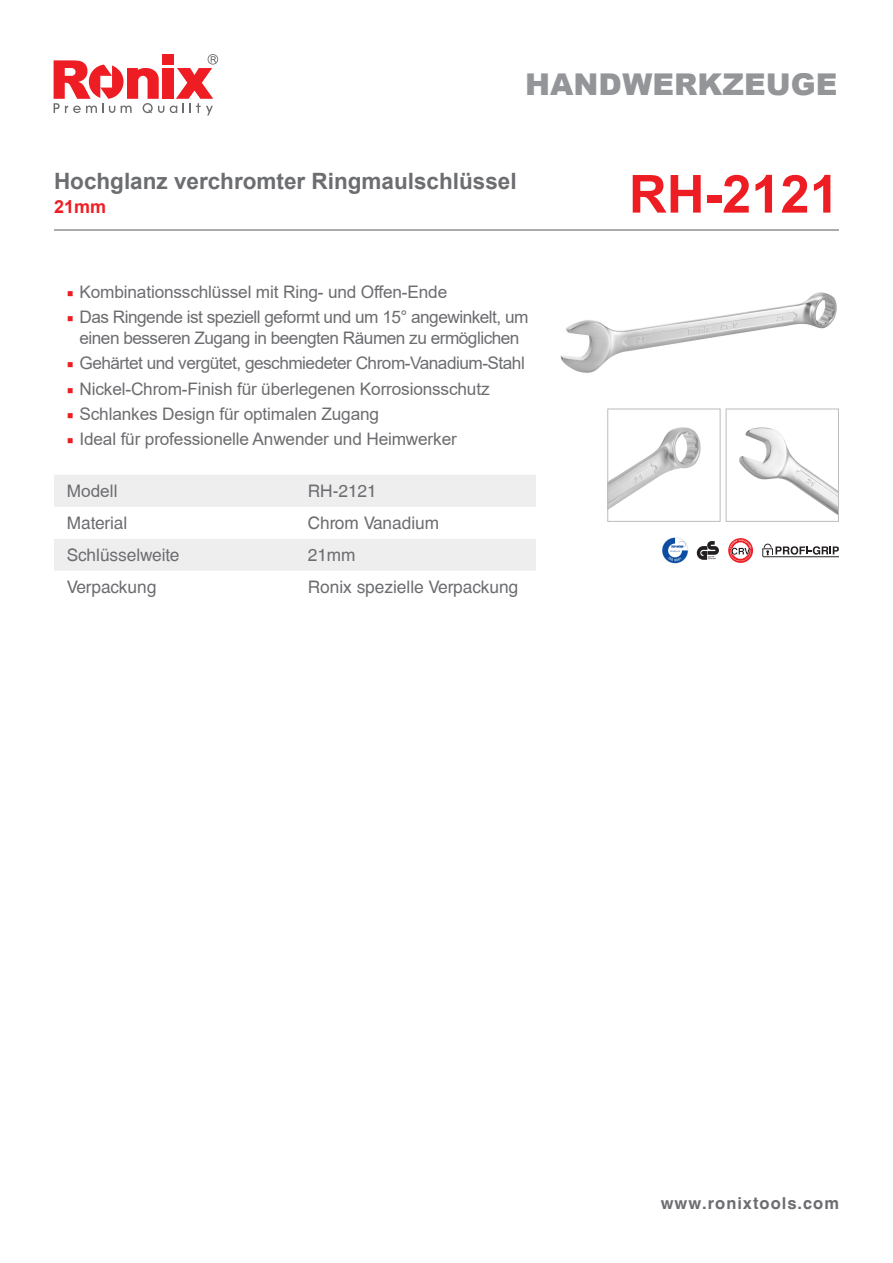
<style>
.page{position:relative;width:893px;height:1263px;background:#fff}
.page>*{position:absolute;margin:0;border:0;box-sizing:border-box;transform-origin:0 0}
.t1{font:700 52.5px "Arial";color:#ee1d23}
.t2{font:900 30px "Arial";color:#939598}
.t3{font:700 22.5px "Arial";color:#6c6d70}
.t4{font:700 18px "Arial";color:#ee1d23}
.t5{font:17.25px "Arial";letter-spacing:-.01em;color:#6c6d70}
.t6{font:17.25px/21px "Arial";letter-spacing:-.03em;color:#6c6d70;text-align:center}
.t7{font:17.25px "Helvetica CE";color:#6c6d70}
.t8{font:700 16.5px "Helvetica CE";letter-spacing:.06em;color:#6c6d70}
.s1{font-family:"Minion Pro";color:#ee1d23}
</style>
<div class="page">
<svg style="left:170px;top:54px;width:48px;height:61px"></svg>
<div style="left:162px;top:68px;width:11px;height:31px;background:#ee1d23"></div>
<svg style="left:54px;top:60px;width:110px;height:53px"></svg>
<div style="left:162px;top:54px;width:11px;height:11px;background:#ee1d23"></div>
<div style="left:54px;top:475px;width:482px;height:32px;background:#eeeeef"></div>
<div style="left:54px;top:539px;width:482px;height:32px;background:#eeeeef"></div>
<hr style="left:54px;top:229px;width:785px;height:2px;background:#6c6d70">
<img style="left:560px;top:292px;width:277px;height:81px">
<img style="left:609px;top:427px;width:92px;height:82px">
<div style="left:607px;top:408px;width:114px;height:114px;border:1px solid #bcbdc0"></div>
<img style="left:739px;top:427px;width:98px;height:88px">
<div style="left:726px;top:408px;width:113px;height:114px;border:1px solid #bcbdc0"></div>
<svg style="left:697px;top:541px;width:22px;height:19px"></svg>
<svg style="left:762px;top:544px;width:77px;height:13px"></svg>
<svg style="left:662px;top:537px;width:26px;height:26px"></svg>
<svg style="left:727px;top:537px;width:27px;height:27px"></svg>
<svg style="left:728px;top:538px;width:25px;height:25px"></svg>
<svg style="left:730px;top:539px;width:21px;height:22px"></svg>
<h2 class="t2" style="left:525px;top:63px;width:314px">HANDWERKZEUGE</h2>
<p class="t3" style="left:54px;top:165px;width:464px">Hochglanz verchromter Ringmaulschlüssel</p>
<p class="t4" style="left:54px;top:194px;width:54px">21mm</p>
<p class="t1" style="left:629px;top:157px;width:212px">RH-2121</p>
<p class="t5" style="left:67px;top:280px;width:382px"><span class="s1">■</span> Kombinationsschlüssel mit Ring- und Offen-Ende</p>
<p class="t6" style="left:67px;top:306px;width:463px"><span class="s1">■</span> Das Ringende ist speziell geformt und um 15° angewinkelt, um einen besseren Zugang in beengten Räumen zu ermöglichen</p>
<p class="t6" style="left:67px;top:353px;width:460px"><span class="s1">■</span> Gehärtet und vergütet, geschmiedeter Chrom-Vanadium-Stahl</p>
<p class="t5" style="left:67px;top:377px;width:424px"><span class="s1">■</span> Nickel-Chrom-Finish für überlegenen Korrosionsschutz</p>
<p class="t5" style="left:67px;top:402px;width:314px"><span class="s1">■</span> Schlankes Design für optimalen Zugang</p>
<p class="t5" style="left:67px;top:427px;width:392px"><span class="s1">■</span> Ideal für professionelle Anwender und Heimwerker</p>
<p class="t5" style="left:67px;top:479px;width:52px">Modell</p>
<p class="t7" style="left:308px;top:481px;width:71px">RH-2121</p>
<p class="t7" style="left:67px;top:513px;width:62px">Material</p>
<p class="t7" style="left:308px;top:513px;width:133px">Chrom Vanadium</p>
<p class="t7" style="left:67px;top:545px;width:114px">Schlüsselweite</p>
<p class="t7" style="left:308px;top:545px;width:49px">21mm</p>
<p class="t7" style="left:67px;top:577px;width:91px">Verpackung</p>
<p class="t7" style="left:308px;top:577px;width:212px">Ronix spezielle Verpackung</p>
<p class="t8" style="left:661px;top:1193px;width:180px">www.ronixtools.com</p>
</div>
